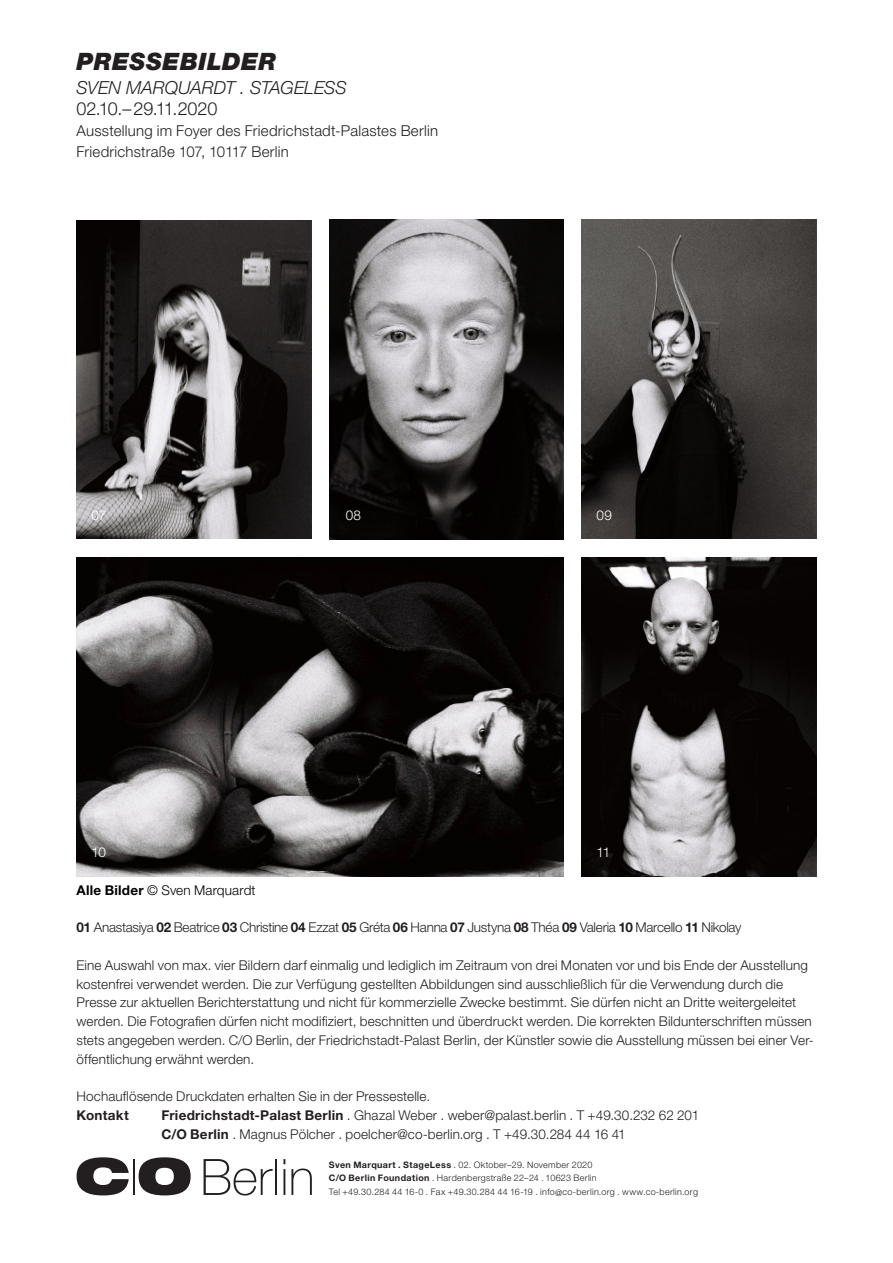
<style>
.page{position:relative;width:893px;height:1263px;background:#fff}
.page>*{position:absolute;margin:0;border:0;box-sizing:border-box;transform-origin:0 0}
.Headline_klein_Ausst{font:italic 900 24px "Helvetica Neue LT Pro";letter-spacing:.025em;color:#231f20}
.Cover_Headline{font:italic 300 18px "Helvetica Neue LT Pro";color:#231f20}
.Cover_Headline-2{font:300 18px "Helvetica Neue LT Pro";letter-spacing:-.01em;color:#231f20}
.Cover_Headline-3{font:300 15px "Helvetica Neue LT Pro";letter-spacing:.015em;color:#231f20}
.Fließtext_9_12_5pt{font:300 13.5px/18.8px "Helvetica Neue LT Pro";letter-spacing:.01em;color:#231f20}
.Fließtext_9_12_5pt-2{font:300 13.5px "Helvetica Neue LT Pro";letter-spacing:-.02em;color:#231f20}
.Fließtext_9_12_5pt-3{font:300 13.5px "Helvetica Neue LT Pro";letter-spacing:.01em;color:#000001}
.Fließtext_9_12_5pt-4{font:300 13.5px "Helvetica Neue LT Pro";letter-spacing:-.015em;color:#fff}
.Fließtext_9_12_5pt-5{font:700 13.5px "Helvetica Neue LT Pro";letter-spacing:.015em;color:#231f20}
.t1{font:300 9px/13.5px "Helvetica Neue LT Pro";letter-spacing:.035em;color:#231f20}
.s1{font-weight:700}
</style>
<div class="page">
<svg style="left:77px;top:1157px;width:52px;height:38px"></svg>
<svg style="left:139px;top:1157px;width:52px;height:38px"></svg>
<svg style="left:204px;top:1159px;width:69px;height:36px"></svg>
<hr style="left:275px;top:1159px;width:2px;height:36px;background:#231f20">
<hr style="left:133px;top:1159px;width:2px;height:36px;background:#231f20">
<hr style="left:283px;top:1169px;width:2px;height:26px;background:#231f20">
<svg style="left:291px;top:1168px;width:21px;height:27px"></svg>
<img style="left:329px;top:220px;width:235px;height:319px">
<img style="left:582px;top:219px;width:234px;height:320px">
<img style="left:77px;top:220px;width:234px;height:319px">
<img style="left:77px;top:557px;width:487px;height:319px">
<img style="left:582px;top:557px;width:234px;height:319px">
<p class="Headline_klein_Ausst" style="left:77px;top:47px;width:201px">PRESSEBILDER</p>
<p class="Cover_Headline" style="left:77px;top:77px;width:272px">SVEN MARQUARDT . STAGELESS</p>
<p class="Cover_Headline-2" style="left:77px;top:97px;width:142px">02.10.–29.11.2020</p>
<p class="Cover_Headline-3" style="left:77px;top:121px;width:363px">Ausstellung im Foyer des Friedrichstadt-Palastes Berlin</p>
<p class="Cover_Headline-3" style="left:77px;top:142px;width:214px">Friedrichstraße 107, 10117 Berlin</p>
<p class="Fließtext_9_12_5pt-4" style="left:91px;top:507px;width:16px">07</p>
<p class="Fließtext_9_12_5pt-4" style="left:346px;top:507px;width:17px">08</p>
<p class="Fließtext_9_12_5pt-4" style="left:597px;top:507px;width:17px">09</p>
<p class="Fließtext_9_12_5pt-4" style="left:91px;top:844px;width:16px">10</p>
<p class="Fließtext_9_12_5pt-4" style="left:597px;top:844px;width:15px">11</p>
<p class="Fließtext_9_12_5pt-3" style="left:77px;top:882px;width:181px"><span class="s1">Alle Bilder</span> © Sven Marquardt</p>
<p class="Fließtext_9_12_5pt-2" style="left:77px;top:919px;width:666px"><span class="s1">01</span> Anastasiya <span class="s1">02</span> Beatrice <span class="s1">03</span> Christine <span class="s1">04</span> Ezzat <span class="s1">05</span> Gréta <span class="s1">06</span> Hanna <span class="s1">07</span> Justyna <span class="s1">08</span> Théa <span class="s1">09</span> Valeria <span class="s1">10</span> Marcello <span class="s1">11</span> Nikolay</p>
<p class="Fließtext_9_12_5pt" style="left:77px;top:955px;width:733px">Eine Auswahl von max. vier Bildern darf einmalig und lediglich im Zeitraum von drei Monaten vor und bis Ende der Ausstellung</p>
<p class="Fließtext_9_12_5pt" style="left:77px;top:974px;width:739px">kostenfrei verwendet werden. Die zur Verfügung gestellten Abbildungen sind ausschließlich für die Verwendung durch die Presse zur aktuellen Berichterstattung und nicht für kommerzielle Zwecke bestimmt. Sie dürfen nicht an Dritte weitergeleitet werden. Die Fotografien dürfen nicht modifiziert, beschnitten und überdruckt werden. Die korrekten Bildunterschriften müssen stets angegeben werden. C/O Berlin, der Friedrichstadt-Palast Berlin, der Künstler sowie die Ausstellung müssen bei einer Ver&shy;öffentlichung erwähnt werden.</p>
<p class="Fließtext_9_12_5pt" style="left:77px;top:1087px;width:355px">Hochauflösende Druckdaten erhalten Sie in der Pressestelle.</p>
<p class="Fließtext_9_12_5pt-5" style="left:77px;top:1107px;width:54px">Kontakt</p>
<p class="Fließtext_9_12_5pt" style="left:162px;top:1105px;width:539px"><span class="s1">Friedrichstadt-Palast Berlin</span> . Ghazal Weber . weber@palast.berlin . T +49.30.232 62 201</p>
<p class="Fließtext_9_12_5pt" style="left:162px;top:1124px;width:466px"><span class="s1">C/O Berlin</span> . Magnus Pölcher . poelcher@co-berlin.org . T +49.30.284 44 16 41</p>
<p class="t1" style="left:329px;top:1158px;width:371px"><span class="s1">Sven Marquart . StageLess</span> . 02. Oktober–29. November 2020<br><span class="s1">C/O Berlin Foundation</span> . Hardenbergstraße 22–24 . 10623 Berlin<br>Tel +49.30.284 44 16-0 . Fax +49.30.284 44 16-19 . info@co-berlin.org . www.co-berlin.org</p>
</div>
